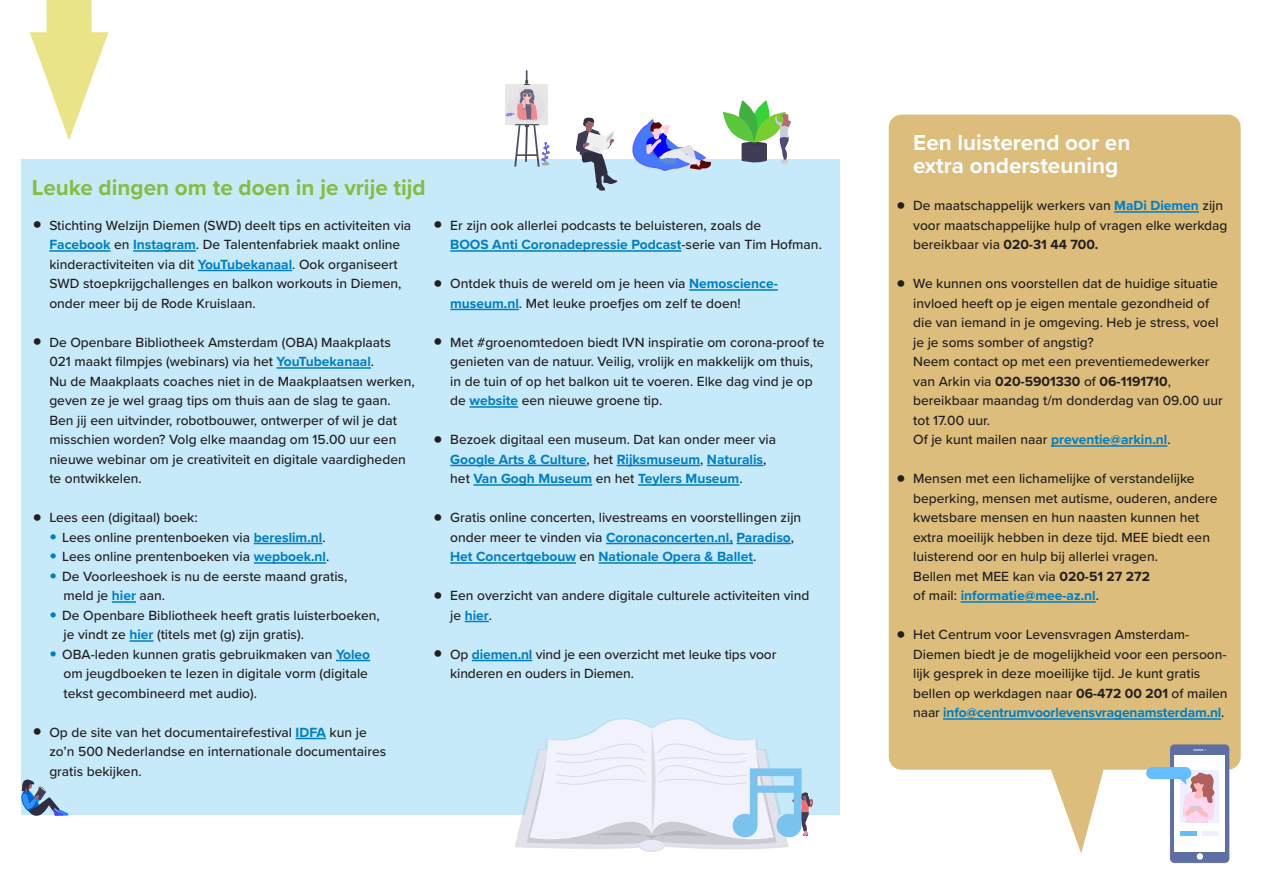
<style>
.page{position:relative;width:1263px;height:893px;background:#fff}
.page>*{position:absolute;margin:0;border:0;box-sizing:border-box;transform-origin:0 0}
.SPECIAL-KADERKOP{font:700 22.5px/22.5px "Proxima Nova";color:#fff}
.SPECIAL-KADERKOP-2{font:700 22.5px "Proxima Nova";color:#87bc3f}
.SPECIAL-KADERBULLETS{font:500 13.8px/19.5px "Proxima Nova";color:#231f20}
.SPECIAL-KADERBULLETS-2{font:700 13.8px "Proxima Nova";color:#007ec5}
.s1{font-family:"Proxima Nova Extrabld";font-weight:400;font-size:27px}
.s2{font-weight:700;color:#007ec5}
.s3{font-family:"Proxima Nova Extrabld";font-weight:400;font-size:21px;color:#007ec5}
.s4{font-weight:500;color:#231f20}
.s5{font-weight:700}
</style>
<div class="page">
<div style="left:889px;top:115px;width:352px;height:655px;background:#dcbd7b;border-radius:13px"></div>
<div style="left:21px;top:159px;width:819px;height:655px;background:#c6eafa"></div>
<hr style="left:49px;top:250px;width:62px;height:2px;background:#007ec5">
<hr style="left:133px;top:250px;width:63px;height:2px;background:#007ec5">
<hr style="left:198px;top:270px;width:94px;height:1px;background:#007ec5">
<hr style="left:277px;top:367px;width:94px;height:2px;background:#007ec5">
<hr style="left:254px;top:543px;width:68px;height:1px;background:#007ec5">
<hr style="left:254px;top:562px;width:72px;height:2px;background:#007ec5">
<hr style="left:112px;top:601px;width:24px;height:2px;background:#007ec5">
<hr style="left:129px;top:640px;width:25px;height:2px;background:#007ec5">
<hr style="left:336px;top:660px;width:34px;height:1px;background:#007ec5">
<hr style="left:296px;top:738px;width:30px;height:1px;background:#007ec5">
<hr style="left:450px;top:250px;width:231px;height:2px;background:#007ec5">
<hr style="left:689px;top:289px;width:89px;height:2px;background:#007ec5">
<hr style="left:450px;top:309px;width:69px;height:1px;background:#007ec5">
<hr style="left:469px;top:406px;width:49px;height:2px;background:#007ec5">
<hr style="left:450px;top:465px;width:137px;height:1px;background:#007ec5">
<hr style="left:617px;top:465px;width:83px;height:1px;background:#007ec5">
<hr style="left:707px;top:465px;width:56px;height:1px;background:#007ec5">
<hr style="left:473px;top:484px;width:119px;height:2px;background:#007ec5">
<hr style="left:638px;top:484px;width:101px;height:2px;background:#007ec5">
<hr style="left:606px;top:543px;width:127px;height:1px;background:#007ec5">
<hr style="left:736px;top:543px;width:55px;height:1px;background:#007ec5">
<hr style="left:450px;top:562px;width:126px;height:2px;background:#007ec5">
<hr style="left:599px;top:562px;width:154px;height:2px;background:#007ec5">
<svg style="left:465px;top:621px;width:24px;height:1px"></svg>
<hr style="left:472px;top:660px;width:60px;height:1px;background:#007ec5">
<hr style="left:1114px;top:211px;width:85px;height:2px;background:#007ec5">
<hr style="left:1051px;top:445px;width:116px;height:2px;background:#007ec5">
<hr style="left:961px;top:601px;width:135px;height:2px;background:#007ec5">
<hr style="left:943px;top:718px;width:278px;height:2px;background:#007ec5">
<svg style="left:1047px;top:769px;width:61px;height:85px"></svg>
<div style="left:47px;top:0;width:45px;height:69px;background:#e9e487"></div>
<svg style="left:30px;top:32px;width:78px;height:108px"></svg>
<svg style="left:576px;top:118px;width:42px;height:73px"></svg>
<svg style="left:21px;top:779px;width:48px;height:37px"></svg>
<svg style="left:505px;top:70px;width:45px;height:97px"></svg>
<svg style="left:632px;top:119px;width:79px;height:52px"></svg>
<svg style="left:723px;top:100px;width:68px;height:64px"></svg>
<svg style="left:1169px;top:744px;width:61px;height:119px"></svg>
<div style="left:1170px;top:744px;width:59px;height:119px;background:#5d6fa5;border-radius:4px"></div>
<div style="left:1174px;top:755px;width:51px;height:97px;background:#fff"></div>
<svg style="left:1193px;top:749px;width:13px;height:1px"></svg>
<svg style="left:1196px;top:853px;width:7px;height:7px"></svg>
<div style="left:1180px;top:770px;width:39px;height:52px;background:#f0efff"></div>
<svg style="left:1146px;top:767px;width:69px;height:55px"></svg>
<div style="left:1180px;top:831px;width:17px;height:5px;background:#64bdff"></div>
<div style="left:1202px;top:831px;width:17px;height:5px;background:#f0efff"></div>
<svg style="left:515px;top:718px;width:298px;height:134px"></svg>
<p class="SPECIAL-KADERKOP-2" style="left:32px;top:171px;width:395px">Leuke dingen om te doen in je vrije tijd</p>
<p class="SPECIAL-KADERBULLETS" style="left:49px;top:215px;width:363px;text-indent:-17px"><span class="s1">•</span> Stichting Welzijn Diemen (SWD) deelt tips en activiteiten via <span class="s2">Facebook</span> en <span class="s2">Instagram</span>. De Talentenfabriek maakt online kinderactiviteiten via dit <span class="s2">YouTubekanaal</span>. Ook organiseert SWD stoepkrijgchallenges en balkon workouts in Diemen, onder meer bij de Rode Kruislaan.</p>
<p class="SPECIAL-KADERBULLETS" style="left:49px;top:332px;width:367px;text-indent:-17px"><span class="s1">•</span> De Openbare Bibliotheek Amsterdam (OBA) Maakplaats 021 maakt filmpjes (webinars) via het <span class="s2">YouTubekanaal</span>.<br>Nu de Maakplaats coaches niet in de Maakplaatsen werken, geven ze je wel graag tips om thuis aan de slag te gaan.<br>Ben jij een uitvinder, robotbouwer, ontwerper of wil je dat misschien worden? Volg elke maandag om 15.00 uur een nieuwe webinar om je creativiteit en digitale vaardigheden te ontwikkelen.</p>
<p class="SPECIAL-KADERBULLETS" style="left:32px;top:507px;width:167px"><span class="s1">•</span> Lees een (digitaal) boek:</p>
<p class="SPECIAL-KADERBULLETS" style="left:49px;top:527px;width:278px"><span class="s3">•</span> Lees online prentenboeken via <span class="s2">bereslim.nl</span>.</p>
<p class="SPECIAL-KADERBULLETS" style="left:49px;top:546px;width:282px"><span class="s3">•</span> Lees online prentenboeken via <span class="s2">wepboek.nl</span>.</p>
<p class="SPECIAL-KADERBULLETS" style="left:49px;top:566px;width:299px"><span class="s3">•</span> De Voorleeshoek is nu de eerste maand gratis,</p>
<p class="SPECIAL-KADERBULLETS" style="left:64px;top:585px;width:103px">meld je <span class="s2">hier</span> aan.</p>
<p class="SPECIAL-KADERBULLETS" style="left:64px;top:605px;width:318px;text-indent:-14px"><span class="s3">•</span> De Openbare Bibliotheek heeft gratis luisterboeken, je vindt ze <span class="s2">hier</span> (titels met (g) zijn gratis).</p>
<p class="SPECIAL-KADERBULLETS" style="left:63px;top:644px;width:308px;text-indent:-14px"><span class="s3">•</span> OBA-leden kunnen gratis gebruikmaken van <span class="s2">Yoleo </span>om jeugdboeken te lezen in digitale vorm (digitale tekst gecombineerd met audio).</p>
<p class="SPECIAL-KADERBULLETS" style="left:49px;top:722px;width:338px;text-indent:-17px"><span class="s1">•</span> Op de site van het documentairefestival <span class="s2">IDFA</span> kun je zo’n 500 Nederlandse en internationale documentaires gratis bekijken.</p>
<p class="SPECIAL-KADERBULLETS" style="left:450px;top:215px;width:373px;text-indent:-17px"><span class="s1">•</span> Er zijn ook allerlei podcasts te beluisteren, zoals de<br><span class="s2">BOOS Anti Coronadepressie Podcast</span>-serie van Tim Hofman.</p>
<p class="SPECIAL-KADERBULLETS" style="left:433px;top:273px;width:346px"><span class="s1">•</span> Ontdek thuis de wereld om je heen via <span class="s2">Nemoscience-</span></p>
<p class="SPECIAL-KADERBULLETS" style="left:450px;top:293px;width:292px"><span class="s2">museum.nl</span>. Met leuke proefjes om zelf te doen!</p>
<p class="SPECIAL-KADERBULLETS" style="left:450px;top:332px;width:376px;text-indent:-17px"><span class="s1">•</span> Met #groenomtedoen biedt IVN inspiratie om corona-proof te genieten van de natuur. Veilig, vrolijk en makkelijk om thuis, in de tuin of op het balkon uit te voeren. Elke dag vind je op de <span class="s2">website</span> een nieuwe groene tip.</p>
<p class="SPECIAL-KADERBULLETS" style="left:433px;top:429px;width:344px"><span class="s1">•</span> Bezoek digitaal een museum. Dat kan onder meer via</p>
<p class="SPECIAL-KADERBULLETS-2" style="left:450px;top:449px;width:318px">Google Arts &amp; Culture<span class="s4">, het</span> Rijksmuseum<span class="s4">,</span> Naturalis<span class="s4">,</span></p>
<p class="SPECIAL-KADERBULLETS-2" style="left:450px;top:468px;width:294px"><span class="s4">het</span> Van Gogh Museum <span class="s4">en het</span> Teylers Museum<span class="s4">.</span></p>
<p class="SPECIAL-KADERBULLETS" style="left:450px;top:507px;width:353px;text-indent:-17px"><span class="s1">•</span> Gratis online concerten, livestreams en voorstellingen zijn onder meer te vinden via <span class="s2">Coronaconcerten.nl, Paradiso</span>,<br><span class="s2">Het Concertgebouw</span> en <span class="s2">Nationale Opera &amp; Ballet</span>.</p>
<p class="SPECIAL-KADERBULLETS" style="left:450px;top:585px;width:361px;text-indent:-17px"><span class="s1">•</span> Een overzicht van andere digitale culturele activiteiten vind je <span class="s2">hier</span>.</p>
<p class="SPECIAL-KADERBULLETS" style="left:450px;top:644px;width:328px;text-indent:-17px"><span class="s1">•</span> Op <span class="s2">diemen.nl</span> vind je een overzicht met leuke tips voor kinderen en ouders in Diemen.</p>
<p class="SPECIAL-KADERKOP" style="left:913px;top:131px;width:219px">Een luisterend oor en extra ondersteuning</p>
<p class="SPECIAL-KADERBULLETS" style="left:913px;top:195px;width:316px;text-indent:-17px"><span class="s1">•</span> De maatschappelijk werkers van <span class="s2">MaDi Diemen</span> zijn voor maatschappelijke hulp of vragen elke werkdag bereikbaar via <span class="s5">020-31 44 700.</span></p>
<p class="SPECIAL-KADERBULLETS" style="left:913px;top:273px;width:307px;text-indent:-17px"><span class="s1">•</span> We kunnen ons voorstellen dat de huidige situatie invloed heeft op je eigen mentale gezondheid of die van iemand in je omgeving. Heb je stress, voel je je soms somber of angstig?</p>
<p class="SPECIAL-KADERBULLETS" style="left:913px;top:351px;width:298px">Neem contact op met een preventiemedewerker van Arkin via <span class="s5">020-5901330</span> of <span class="s5">06-1191710</span>,</p>
<p class="SPECIAL-KADERBULLETS" style="left:913px;top:390px;width:311px">bereikbaar maandag t/m donderdag van 09.00 uur tot 17.00 uur.<br>Of je kunt mailen naar <span class="s2">preventie@arkin.nl</span>.</p>
<p class="SPECIAL-KADERBULLETS" style="left:913px;top:468px;width:306px;text-indent:-17px"><span class="s1">•</span> Mensen met een lichamelijke of verstandelijke beperking, mensen met autisme, ouderen, andere kwetsbare mensen en hun naasten kunnen het extra moeilijk hebben in deze tijd. MEE biedt een luisterend oor en hulp bij allerlei vragen.<br>Bellen met MEE kan via <span class="s5">020-51 27 272<br></span>of mail: <span class="s2">informatie@mee-az.nl</span>.</p>
<p class="SPECIAL-KADERBULLETS" style="left:913px;top:624px;width:316px;text-indent:-17px"><span class="s1">•</span> Het Centrum voor Levensvragen Amsterdam-Diemen biedt je de mogelijkheid voor een persoon&shy;lijk gesprek in deze moeilijke tijd. Je kunt gratis bellen op werkdagen naar <span class="s5">06-472 00 201</span> of mailen naar <span class="s2">info@centrumvoorlevensvragenamsterdam.nl</span>.</p>
</div>
